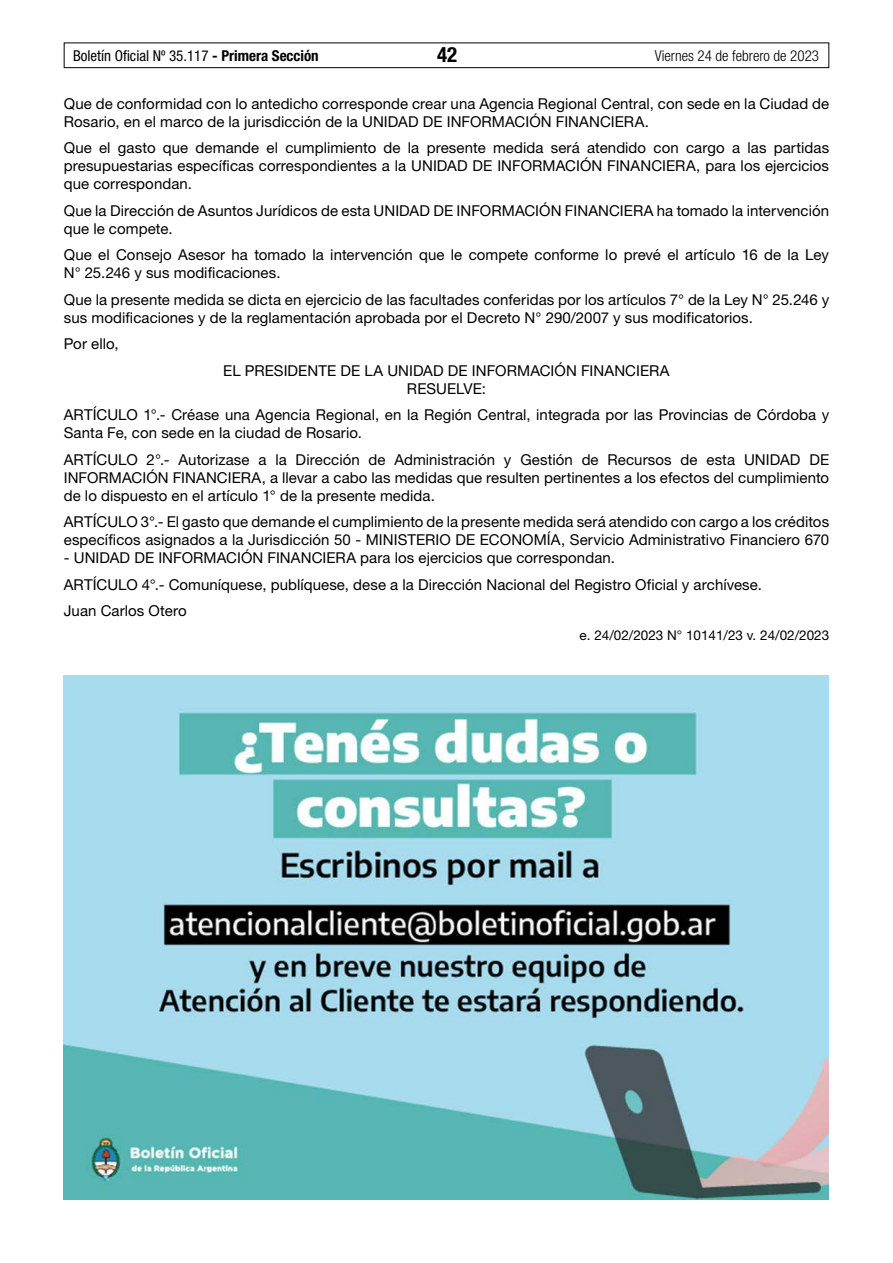
<style>
.page{position:relative;width:893px;height:1263px;background:#fff}
.page>*{position:absolute;margin:0;border:0;box-sizing:border-box;transform-origin:0 0}
.t1{font:700 condensed 21px "Helvetica Neue LT Std";color:#000}
.t2{font:15px/18px "Helvetica Neue LT Std";letter-spacing:.005em;color:#000}
.t3{font:condensed 15px "Helvetica Neue LT Std";color:#000}
.t4{font:300 condensed 15px "Helvetica Neue LT Std";color:#000}
.t5{font:13.5px "Helvetica Neue LT Std";color:#000}
.s1{font-weight:700}
</style>
<div class="page">
<div style="left:64px;top:43px;width:765px;height:25px;border:1px solid #000"></div>
<img style="left:63px;top:675px;width:766px;height:524px">
<p class="t3" style="left:73px;top:47px;width:247px">Boletín Oficial Nº 35.117 <span class="s1">- Primera Sección</span></p>
<h1 class="t1" style="left:437px;top:42px;width:22px">42</h1>
<p class="t4" style="left:655px;top:47px;width:166px">Viernes 24 de febrero de 2023</p>
<p class="t2" style="left:64px;top:94px;width:767px">Que de conformidad con lo antedicho corresponde crear una Agencia Regional Central, con sede en la Ciudad de<br>Rosario, en el marco de la jurisdicción de la UNIDAD DE INFORMACIÓN FINANCIERA.</p>
<p class="t2" style="left:64px;top:138px;width:767px;text-align:justify">Que el gasto que demande el cumplimiento de la presente medida será atendido con cargo a las partidas presupuestarias específicas correspondientes a la UNIDAD DE INFORMACIÓN FINANCIERA, para los ejercicios que correspondan.</p>
<p class="t2" style="left:64px;top:201px;width:767px">Que la Dirección de Asuntos Jurídicos de esta UNIDAD DE INFORMACIÓN FINANCIERA ha tomado la intervención que le compete.</p>
<p class="t2" style="left:64px;top:245px;width:767px">Que el Consejo Asesor ha tomado la intervención que le compete conforme lo prevé el artículo 16 de la Ley<br>N° 25.246 y sus modificaciones.</p>
<p class="t2" style="left:64px;top:290px;width:767px">Que la presente medida se dicta en ejercicio de las facultades conferidas por los artículos 7° de la Ley N° 25.246 y sus modificaciones y de la reglamentación aprobada por el Decreto N° 290/2007 y sus modificatorios.</p>
<p class="t2" style="left:64px;top:334px;width:56px">Por ello,</p>
<p class="t2" style="left:223px;top:361px;width:448px;text-align:center">EL PRESIDENTE DE LA UNIDAD DE INFORMACIÓN FINANCIERA<br>RESUELVE:</p>
<p class="t2" style="left:64px;top:406px;width:767px">ARTÍCULO 1°.- Créase una Agencia Regional, en la Región Central, integrada por las Provincias de Córdoba y<br>Santa Fe, con sede en la ciudad de Rosario.</p>
<p class="t2" style="left:64px;top:450px;width:767px;text-align:justify">ARTÍCULO 2°.- Autorizase a la Dirección de Administración y Gestión de Recursos de esta UNIDAD DE INFORMACIÓN FINANCIERA, a llevar a cabo las medidas que resulten pertinentes a los efectos del cumplimiento de lo dispuesto en el artículo 1° de la presente medida.</p>
<p class="t2" style="left:64px;top:513px;width:767px">ARTÍCULO 3°.- El gasto que demande el cumplimiento de la presente medida será atendido con cargo a los créditos específicos asignados a la Jurisdicción 50 - MINISTERIO DE ECONOMÍA, Servicio Administrativo Financiero 670</p>
<p class="t2" style="left:64px;top:544px;width:700px;line-height:26.5px">- UNIDAD DE INFORMACIÓN FINANCIERA para los ejercicios que correspondan.<br>ARTÍCULO 4°.- Comuníquese, publíquese, dese a la Dirección Nacional del Registro Oficial y archívese.<br>Juan Carlos Otero</p>
<p class="t5" style="left:580px;top:627px;width:251px">e. 24/02/2023 N° 10141/23 v. 24/02/2023</p>
</div>
